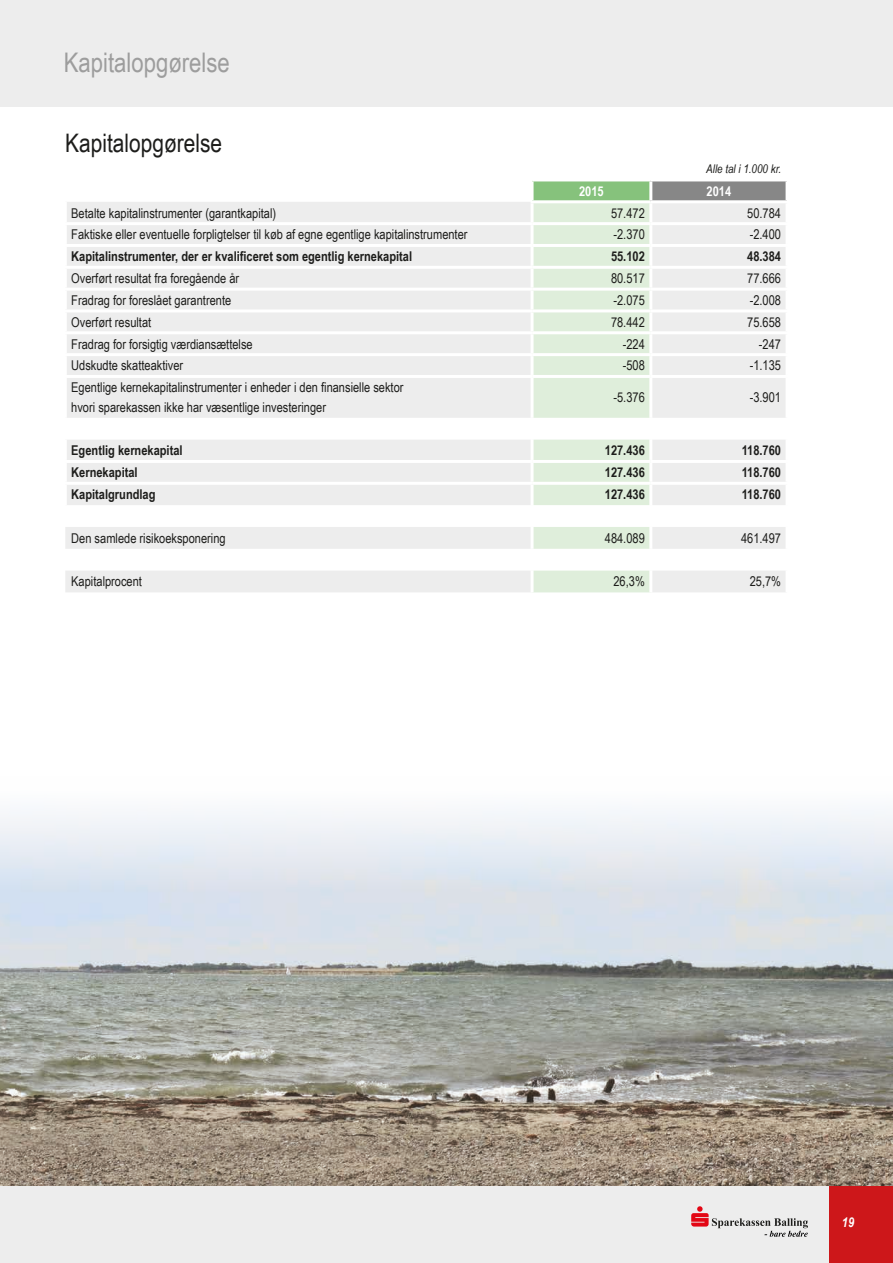
<style>
.page{position:relative;width:893px;height:1263px;background:#fff}
.page>*{position:absolute;margin:0;border:0;box-sizing:border-box;transform-origin:0 0}
.t1{font:27px "Arial Narrow";color:#9d9d9d}
.t2{font:25.5px "Arial Narrow";color:#1d1d1b}
.t3{font:13.5px/19.5px "Arial Narrow";color:#1d1d1b}
.t4{font:700 13.5px "Arial Narrow";color:#1d1d1b}
.t5{font:700 13.5px "Arial Narrow";color:#fff}
.t6{font:italic 700 13.5px "Arial Narrow";color:#fff}
.t7{font:italic 12px "Arial Narrow";color:#1d1d1b}
</style>
<div class="page">
<img style="left:0;top:810px;width:893px;height:376px">
<div style="left:0;top:1186px;width:829px;height:77px;background:#ededed"></div>
<div style="left:829px;top:1186px;width:64px;height:77px;background:#cd171a"></div>
<div style="left:0;top:0;width:893px;height:106px;background:#ededed"></div>
<div style="left:532px;top:180px;width:119px;height:22px;background:#86c27c"></div>
<div style="left:651px;top:180px;width:136px;height:22px;background:#878787"></div>
<svg style="left:65px;top:202px;width:721px;height:390px;fill:#ededed"></svg>
<svg style="left:534px;top:203px;width:115px;height:389px;fill:#dfeedb"></svg>
<hr style="left:64px;top:202px;width:3px;height:20px;background:#fff">
<hr style="left:64px;top:225px;width:3px;height:19px;background:#fff">
<hr style="left:64px;top:247px;width:3px;height:19px;background:#fff">
<hr style="left:64px;top:269px;width:3px;height:19px;background:#fff">
<hr style="left:64px;top:291px;width:3px;height:18px;background:#fff">
<hr style="left:64px;top:312px;width:3px;height:19px;background:#fff">
<hr style="left:64px;top:334px;width:3px;height:19px;background:#fff">
<hr style="left:64px;top:356px;width:3px;height:19px;background:#fff">
<hr style="left:64px;top:378px;width:3px;height:40px;background:#fff">
<hr style="left:64px;top:440px;width:3px;height:20px;background:#fff">
<hr style="left:64px;top:463px;width:3px;height:19px;background:#fff">
<hr style="left:64px;top:485px;width:3px;height:20px;background:#fff">
<hr style="left:64px;top:222px;width:468px;height:3px;background:#fff">
<hr style="left:651px;top:222px;width:138px;height:3px;background:#fff">
<hr style="left:64px;top:244px;width:468px;height:3px;background:#fff">
<hr style="left:651px;top:244px;width:138px;height:3px;background:#fff">
<hr style="left:64px;top:266px;width:468px;height:3px;background:#fff">
<hr style="left:651px;top:266px;width:138px;height:3px;background:#fff">
<hr style="left:64px;top:288px;width:468px;height:3px;background:#fff">
<hr style="left:651px;top:288px;width:138px;height:3px;background:#fff">
<hr style="left:64px;top:309px;width:468px;height:3px;background:#fff">
<hr style="left:651px;top:309px;width:138px;height:3px;background:#fff">
<hr style="left:64px;top:331px;width:468px;height:3px;background:#fff">
<hr style="left:651px;top:331px;width:138px;height:3px;background:#fff">
<hr style="left:64px;top:353px;width:468px;height:3px;background:#fff">
<hr style="left:651px;top:353px;width:138px;height:3px;background:#fff">
<hr style="left:64px;top:375px;width:468px;height:3px;background:#fff">
<hr style="left:651px;top:375px;width:138px;height:3px;background:#fff">
<hr style="left:64px;top:460px;width:468px;height:3px;background:#fff">
<hr style="left:651px;top:460px;width:138px;height:3px;background:#fff">
<hr style="left:64px;top:482px;width:468px;height:3px;background:#fff">
<hr style="left:651px;top:482px;width:138px;height:3px;background:#fff">
<hr style="left:531px;top:418px;width:3px;height:22px;background:#fff">
<hr style="left:649px;top:418px;width:3px;height:22px;background:#fff">
<hr style="left:531px;top:505px;width:3px;height:22px;background:#fff">
<hr style="left:649px;top:505px;width:3px;height:22px;background:#fff">
<hr style="left:531px;top:549px;width:3px;height:22px;background:#fff">
<hr style="left:649px;top:549px;width:3px;height:22px;background:#fff">
<hr style="left:531px;top:203px;width:3px;height:19px;background:#fff">
<hr style="left:649px;top:203px;width:3px;height:19px;background:#fff">
<hr style="left:532px;top:222px;width:119px;height:3px;background:#fff">
<hr style="left:531px;top:225px;width:3px;height:19px;background:#fff">
<hr style="left:649px;top:225px;width:3px;height:19px;background:#fff">
<hr style="left:532px;top:244px;width:119px;height:3px;background:#fff">
<hr style="left:531px;top:247px;width:3px;height:19px;background:#fff">
<hr style="left:649px;top:247px;width:3px;height:19px;background:#fff">
<hr style="left:532px;top:266px;width:119px;height:3px;background:#fff">
<hr style="left:531px;top:269px;width:3px;height:19px;background:#fff">
<hr style="left:649px;top:269px;width:3px;height:19px;background:#fff">
<hr style="left:532px;top:288px;width:119px;height:3px;background:#fff">
<hr style="left:531px;top:291px;width:3px;height:18px;background:#fff">
<hr style="left:649px;top:291px;width:3px;height:18px;background:#fff">
<hr style="left:532px;top:309px;width:119px;height:3px;background:#fff">
<hr style="left:531px;top:312px;width:3px;height:19px;background:#fff">
<hr style="left:649px;top:312px;width:3px;height:19px;background:#fff">
<hr style="left:532px;top:331px;width:119px;height:3px;background:#fff">
<hr style="left:531px;top:334px;width:3px;height:19px;background:#fff">
<hr style="left:649px;top:334px;width:3px;height:19px;background:#fff">
<hr style="left:532px;top:353px;width:119px;height:3px;background:#fff">
<hr style="left:531px;top:356px;width:3px;height:19px;background:#fff">
<hr style="left:649px;top:356px;width:3px;height:19px;background:#fff">
<hr style="left:531px;top:378px;width:3px;height:40px;background:#fff">
<hr style="left:532px;top:375px;width:119px;height:3px;background:#fff">
<hr style="left:649px;top:378px;width:3px;height:40px;background:#fff">
<hr style="left:531px;top:485px;width:3px;height:20px;background:#fff">
<hr style="left:649px;top:485px;width:3px;height:20px;background:#fff">
<hr style="left:531px;top:440px;width:3px;height:20px;background:#fff">
<hr style="left:649px;top:440px;width:3px;height:20px;background:#fff">
<hr style="left:532px;top:460px;width:119px;height:3px;background:#fff">
<hr style="left:531px;top:463px;width:3px;height:19px;background:#fff">
<hr style="left:649px;top:463px;width:3px;height:19px;background:#fff">
<hr style="left:532px;top:482px;width:119px;height:3px;background:#fff">
<hr style="left:531px;top:571px;width:3px;height:21px;background:#fff">
<hr style="left:531px;top:527px;width:3px;height:22px;background:#fff">
<hr style="left:649px;top:571px;width:3px;height:21px;background:#fff">
<hr style="left:649px;top:527px;width:3px;height:22px;background:#fff">
<hr style="left:651px;top:178px;width:138px;height:3px;background:#fff">
<hr style="left:786px;top:181px;width:3px;height:19px;background:#fff">
<hr style="left:651px;top:200px;width:138px;height:3px;background:#fff">
<hr style="left:531px;top:181px;width:3px;height:19px;background:#fff">
<hr style="left:532px;top:178px;width:119px;height:3px;background:#fff">
<hr style="left:649px;top:181px;width:3px;height:19px;background:#fff">
<hr style="left:531px;top:200px;width:120px;height:3px;background:#fff">
<svg style="left:691px;top:1206px;width:117px;height:31px"></svg>
<h1 class="t1" style="left:64px;top:43px;width:168px">Kapitalopgørelse</h1>
<h2 class="t2" style="left:65px;top:124px;width:158px">Kapitalopgørelse</h2>
<p class="t7" style="left:706px;top:161px;width:76px">Alle tal i 1.000 kr.</p>
<p class="t5" style="left:579px;top:181px;width:26px">2015</p>
<p class="t5" style="left:707px;top:181px;width:26px">2014</p>
<p class="t3" style="left:71px;top:203px;width:206px">Betalte kapitalinstrumenter (garantkapital)</p>
<p class="t3" style="left:611px;top:203px;width:35px">57.472</p>
<p class="t3" style="left:747px;top:203px;width:35px">50.784</p>
<p class="t3" style="left:71px;top:224px;width:398px">Faktiske eller eventuelle forpligtelser til køb af egne egentlige kapitalinstrumenter</p>
<p class="t3" style="left:613px;top:224px;width:33px">-2.370</p>
<p class="t3" style="left:750px;top:224px;width:33px">-2.400</p>
<p class="t4" style="left:71px;top:246px;width:342px">Kapitalinstrumenter, der er kvalificeret som egentlig kernekapital</p>
<p class="t4" style="left:611px;top:246px;width:35px">55.102</p>
<p class="t4" style="left:747px;top:246px;width:35px">48.384</p>
<p class="t3" style="left:71px;top:268px;width:169px">Overført resultat fra foregående år</p>
<p class="t3" style="left:611px;top:268px;width:35px">80.517</p>
<p class="t3" style="left:747px;top:268px;width:35px">77.666</p>
<p class="t3" style="left:71px;top:290px;width:161px">Fradrag for foreslået garantrente</p>
<p class="t3" style="left:613px;top:290px;width:33px">-2.075</p>
<p class="t3" style="left:750px;top:290px;width:33px">-2.008</p>
<p class="t3" style="left:71px;top:312px;width:81px">Overført resultat</p>
<p class="t3" style="left:611px;top:312px;width:35px">78.442</p>
<p class="t3" style="left:747px;top:312px;width:35px">75.658</p>
<p class="t3" style="left:71px;top:334px;width:183px">Fradrag for forsigtig værdiansættelse</p>
<p class="t3" style="left:623px;top:334px;width:24px">-224</p>
<p class="t3" style="left:759px;top:334px;width:24px">-247</p>
<p class="t3" style="left:71px;top:355px;width:113px">Udskudte skatteaktiver</p>
<p class="t3" style="left:623px;top:355px;width:24px">-508</p>
<p class="t3" style="left:750px;top:355px;width:33px">-1.135</p>
<p class="t3" style="left:71px;top:377px;width:334px">Egentlige kernekapitalinstrumenter i enheder i den finansielle sektor hvori sparekassen ikke har væsentlige investeringer</p>
<p class="t3" style="left:613px;top:387px;width:33px">-5.376</p>
<p class="t3" style="left:750px;top:387px;width:33px">-3.901</p>
<p class="t4" style="left:71px;top:440px;width:113px">Egentlig kernekapital</p>
<p class="t4" style="left:605px;top:440px;width:42px">127.436</p>
<p class="t4" style="left:742px;top:440px;width:41px">118.760</p>
<p class="t4" style="left:71px;top:462px;width:68px">Kernekapital</p>
<p class="t4" style="left:605px;top:462px;width:42px">127.436</p>
<p class="t4" style="left:742px;top:462px;width:41px">118.760</p>
<p class="t4" style="left:71px;top:484px;width:86px">Kapitalgrundlag</p>
<p class="t4" style="left:605px;top:484px;width:42px">127.436</p>
<p class="t4" style="left:742px;top:484px;width:41px">118.760</p>
<p class="t3" style="left:71px;top:528px;width:156px">Den samlede risikoeksponering</p>
<p class="t3" style="left:605px;top:528px;width:42px">484.089</p>
<p class="t3" style="left:741px;top:528px;width:42px">461.497</p>
<p class="t3" style="left:71px;top:571px;width:72px">Kapitalprocent</p>
<p class="t3" style="left:613px;top:571px;width:33px">26,3%</p>
<p class="t3" style="left:750px;top:571px;width:33px">25,7%</p>
<p class="t6" style="left:842px;top:1212px;width:14px">19</p>
</div>
